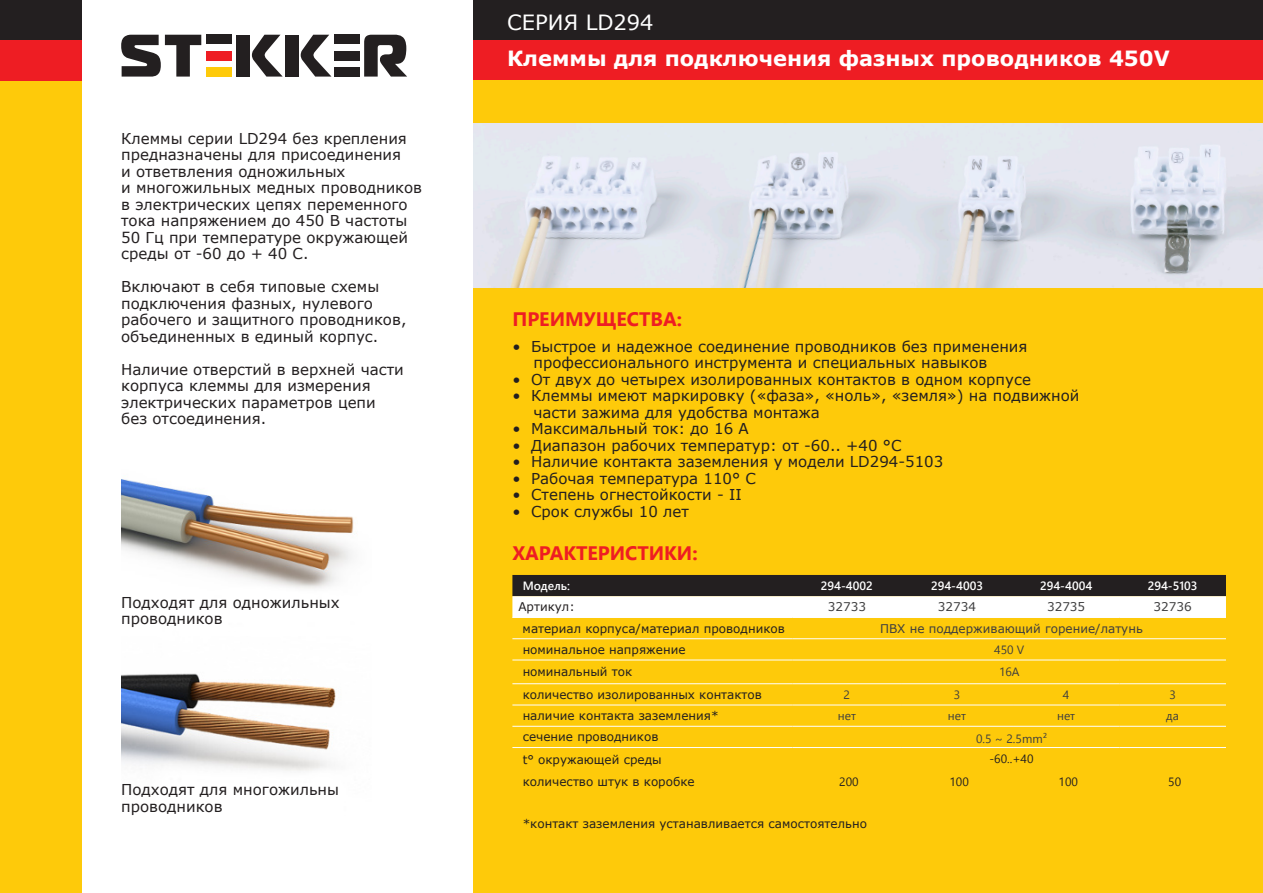
<style>
.page{position:relative;width:1263px;height:893px;background:#fff}
.page>*{position:absolute;margin:0;border:0;box-sizing:border-box;transform-origin:0 0}
.t1{font:700 21px "Verdana";color:#fff}
.t2{font:21px "Verdana";color:#fff}
.t3{font:700 19.5px "Segoe UI";color:#ee1d23}
.t4{font:15px/16.5px "Verdana";color:#231f20}
.t5{font:12px "Verdana";color:#231f20}
.t6{font:12px "Verdana";color:#3e3e3f}
.t7{font:600 12px "Segoe UI";color:#fff}
.t8{font:12px "Segoe UI";color:#3e3e3f}
.t9{font:12px "Segoe UI";color:#231f20}
</style>
<div class="page">
<div style="left:334px;top:67px;width:26px;height:10px;background:#231f20"></div>
<div style="left:334px;top:35px;width:26px;height:9px;background:#231f20"></div>
<div style="left:334px;top:51px;width:26px;height:9px;background:#231f20"></div>
<svg style="left:364px;top:35px;width:43px;height:42px"></svg>
<div style="left:206px;top:67px;width:26px;height:10px;background:#feca0a"></div>
<div style="left:206px;top:35px;width:26px;height:9px;background:#231f20"></div>
<div style="left:206px;top:51px;width:26px;height:9px;background:#ee1d23"></div>
<svg style="left:121px;top:35px;width:80px;height:42px"></svg>
<div style="left:285px;top:35px;width:14px;height:42px;background:#231f20"></div>
<svg style="left:301px;top:35px;width:30px;height:42px"></svg>
<div style="left:236px;top:35px;width:14px;height:42px;background:#231f20"></div>
<svg style="left:252px;top:35px;width:31px;height:42px"></svg>
<div style="left:473px;top:0;width:790px;height:40px;background:#231f20"></div>
<div style="left:0;top:0;width:82px;height:40px;background:#231f20"></div>
<div style="left:473px;top:40px;width:790px;height:41px;background:#ee1d23"></div>
<div style="left:0;top:40px;width:82px;height:41px;background:#ee1d23"></div>
<div style="left:473px;top:80px;width:790px;height:813px;background:#feca0a"></div>
<div style="left:0;top:81px;width:82px;height:812px;background:#feca0a"></div>
<img style="left:473px;top:124px;width:790px;height:163px">
<img style="left:121px;top:479px;width:233px;height:110px">
<svg style="left:512px;top:575px;width:714px;height:42px;background:#918e8d"></svg>
<hr style="left:512px;top:660px;width:281px;height:1px;background:#fff">
<hr style="left:793px;top:660px;width:108px;height:1px;background:#fff">
<hr style="left:901px;top:660px;width:112px;height:1px;background:#fff">
<hr style="left:1013px;top:660px;width:106px;height:1px;background:#fff">
<hr style="left:1119px;top:660px;width:107px;height:1px;background:#fff">
<hr style="left:512px;top:683px;width:281px;height:1px;background:#fff">
<hr style="left:793px;top:683px;width:108px;height:1px;background:#fff">
<hr style="left:901px;top:683px;width:112px;height:1px;background:#fff">
<hr style="left:1013px;top:683px;width:106px;height:1px;background:#fff">
<hr style="left:1119px;top:683px;width:107px;height:1px;background:#fff">
<hr style="left:512px;top:705px;width:281px;height:1px;background:#fff">
<hr style="left:793px;top:705px;width:108px;height:1px;background:#fff">
<hr style="left:901px;top:705px;width:112px;height:1px;background:#fff">
<hr style="left:1013px;top:705px;width:106px;height:1px;background:#fff">
<hr style="left:1119px;top:705px;width:107px;height:1px;background:#fff">
<hr style="left:512px;top:726px;width:281px;height:1px;background:#fff">
<hr style="left:793px;top:726px;width:108px;height:1px;background:#fff">
<hr style="left:901px;top:726px;width:112px;height:1px;background:#fff">
<hr style="left:1013px;top:726px;width:106px;height:1px;background:#fff">
<hr style="left:1119px;top:726px;width:107px;height:1px;background:#fff">
<hr style="left:512px;top:747px;width:281px;height:1px;background:#fff">
<hr style="left:793px;top:747px;width:108px;height:1px;background:#fff">
<hr style="left:901px;top:747px;width:112px;height:1px;background:#fff">
<hr style="left:1013px;top:747px;width:106px;height:1px;background:#fff">
<hr style="left:1119px;top:747px;width:107px;height:1px;background:#fff">
<hr style="left:512px;top:617px;width:281px;height:1px;background:#fff">
<hr style="left:793px;top:617px;width:108px;height:1px;background:#fff">
<hr style="left:901px;top:617px;width:112px;height:1px;background:#fff">
<hr style="left:1013px;top:617px;width:106px;height:1px;background:#fff">
<hr style="left:1119px;top:617px;width:107px;height:1px;background:#fff">
<hr style="left:512px;top:638px;width:281px;height:1px;background:#fff">
<hr style="left:793px;top:638px;width:108px;height:1px;background:#fff">
<hr style="left:901px;top:638px;width:112px;height:1px;background:#fff">
<hr style="left:1013px;top:638px;width:106px;height:1px;background:#fff">
<hr style="left:1119px;top:638px;width:107px;height:1px;background:#fff">
<img style="left:121px;top:673px;width:215px;height:98px">
<p class="t4" style="left:121px;top:130px;width:302px">Клеммы серии LD294 без крепления предназначены для присоединения<br>и ответвления одножильных<br>и многожильных медных проводников в электрических цепях переменного тока напряжением до 450 В частоты</p>
<p class="t4" style="left:121px;top:229px;width:288px">50 Гц при температуре окружающей среды от -60 до + 40 С.</p>
<p class="t4" style="left:121px;top:278px;width:287px">Включают в себя типовые схемы подключения фазных, нулевого рабочего и защитного проводников, объединенных в единый корпус.</p>
<p class="t4" style="left:121px;top:361px;width:284px">Наличие отверстий в верхней части корпуса клеммы для измерения электрических параметров цепи без отсоединения.</p>
<p class="t4" style="left:121px;top:594px;width:220px">Подходят для одножильных</p>
<p class="t4" style="left:121px;top:610px;width:103px">проводников</p>
<p class="t4" style="left:121px;top:781px;width:219px">Подходят для многожильны</p>
<p class="t4" style="left:121px;top:798px;width:103px">проводников</p>
<p class="t2" style="left:507px;top:8px;width:148px">СЕРИЯ LD294</p>
<p class="t1" style="left:507px;top:44px;width:664px">Клеммы для подключения фазных проводников 450V</p>
<p class="t3" style="left:512px;top:303px;width:171px">ПРЕИМУЩЕСТВА:</p>
<p class="t4" style="left:512px;top:338px;width:517px">• Быстрое и надежное соединение проводников без применения</p>
<p class="t4" style="left:533px;top:354px;width:455px">профессионального инструмента и специальных навыков</p>
<p class="t4" style="left:512px;top:371px;width:520px">• От двух до четырех изолированных контактов в одном корпусе</p>
<p class="t4" style="left:512px;top:387px;width:569px">• Клеммы имеют маркировку («фаза», «ноль», «земля») на подвижной</p>
<p class="t4" style="left:533px;top:404px;width:288px">части зажима для удобства монтажа</p>
<p class="t4" style="left:512px;top:420px;width:238px">• Максимальный ток: до 16 А</p>
<p class="t4" style="left:512px;top:437px;width:390px">• Диапазон рабочих температур: от -60.. +40 °С</p>
<p class="t4" style="left:512px;top:453px;width:432px">• Наличие контакта заземления у модели LD294-5103</p>
<p class="t4" style="left:512px;top:470px;width:245px">• Рабочая температура 110° С</p>
<p class="t4" style="left:512px;top:486px;width:231px">• Степень огнестойкости - II</p>
<p class="t4" style="left:512px;top:503px;width:178px">• Срок службы 10 лет</p>
<p class="t3" style="left:512px;top:537px;width:187px">ХАРАКТЕРИСТИКИ:</p>
<p class="t7" style="left:523px;top:576px;width:49px">Модель:</p>
<p class="t7" style="left:821px;top:576px;width:53px">294-4002</p>
<p class="t7" style="left:931px;top:576px;width:53px">294-4003</p>
<p class="t7" style="left:1040px;top:576px;width:54px">294-4004</p>
<p class="t7" style="left:1148px;top:576px;width:51px">294-5103</p>
<p class="t5" style="left:518px;top:599px;width:58px">Артикул:</p>
<p class="t6" style="left:828px;top:599px;width:40px">32733</p>
<p class="t6" style="left:938px;top:599px;width:40px">32734</p>
<p class="t6" style="left:1047px;top:599px;width:40px">32735</p>
<p class="t6" style="left:1153px;top:599px;width:40px">32736</p>
<p class="t5" style="left:523px;top:620px;width:264px">материал корпуса/материал проводников</p>
<p class="t6" style="left:880px;top:620px;width:264px">ПВХ не поддерживающий горение/латунь</p>
<p class="t5" style="left:523px;top:641px;width:164px">номинальное напряжение</p>
<p class="t8" style="left:994px;top:640px;width:32px">450 V</p>
<p class="t5" style="left:523px;top:664px;width:111px">номинальный ток</p>
<p class="t8" style="left:999px;top:662px;width:22px">16А</p>
<p class="t5" style="left:523px;top:686px;width:241px">количество изолированных контактов</p>
<p class="t8" style="left:844px;top:685px;width:8px">2</p>
<p class="t8" style="left:954px;top:685px;width:8px">3</p>
<p class="t8" style="left:1063px;top:685px;width:8px">4</p>
<p class="t8" style="left:1169px;top:685px;width:8px">3</p>
<p class="t5" style="left:523px;top:708px;width:198px">наличие контакта заземления*</p>
<p class="t8" style="left:838px;top:706px;width:20px">нет</p>
<p class="t8" style="left:948px;top:706px;width:20px">нет</p>
<p class="t8" style="left:1057px;top:706px;width:20px">нет</p>
<p class="t8" style="left:1166px;top:706px;width:14px">да</p>
<p class="t5" style="left:523px;top:729px;width:137px">сечение проводников</p>
<p class="t8" style="left:976px;top:729px;width:72px">0.5 ~ 2.5mm²</p>
<p class="t5" style="left:523px;top:751px;width:141px">t° окружающей среды</p>
<p class="t9" style="left:989px;top:749px;width:46px">-60..+40</p>
<p class="t5" style="left:523px;top:774px;width:173px">количество штук в коробке</p>
<p class="t9" style="left:839px;top:772px;width:21px">200</p>
<p class="t9" style="left:949px;top:772px;width:21px">100</p>
<p class="t9" style="left:1058px;top:772px;width:21px">100</p>
<p class="t9" style="left:1168px;top:772px;width:14px">50</p>
<p class="t5" style="left:523px;top:815px;width:346px">*контакт заземления устанавливается самостоятельно</p>
</div>
